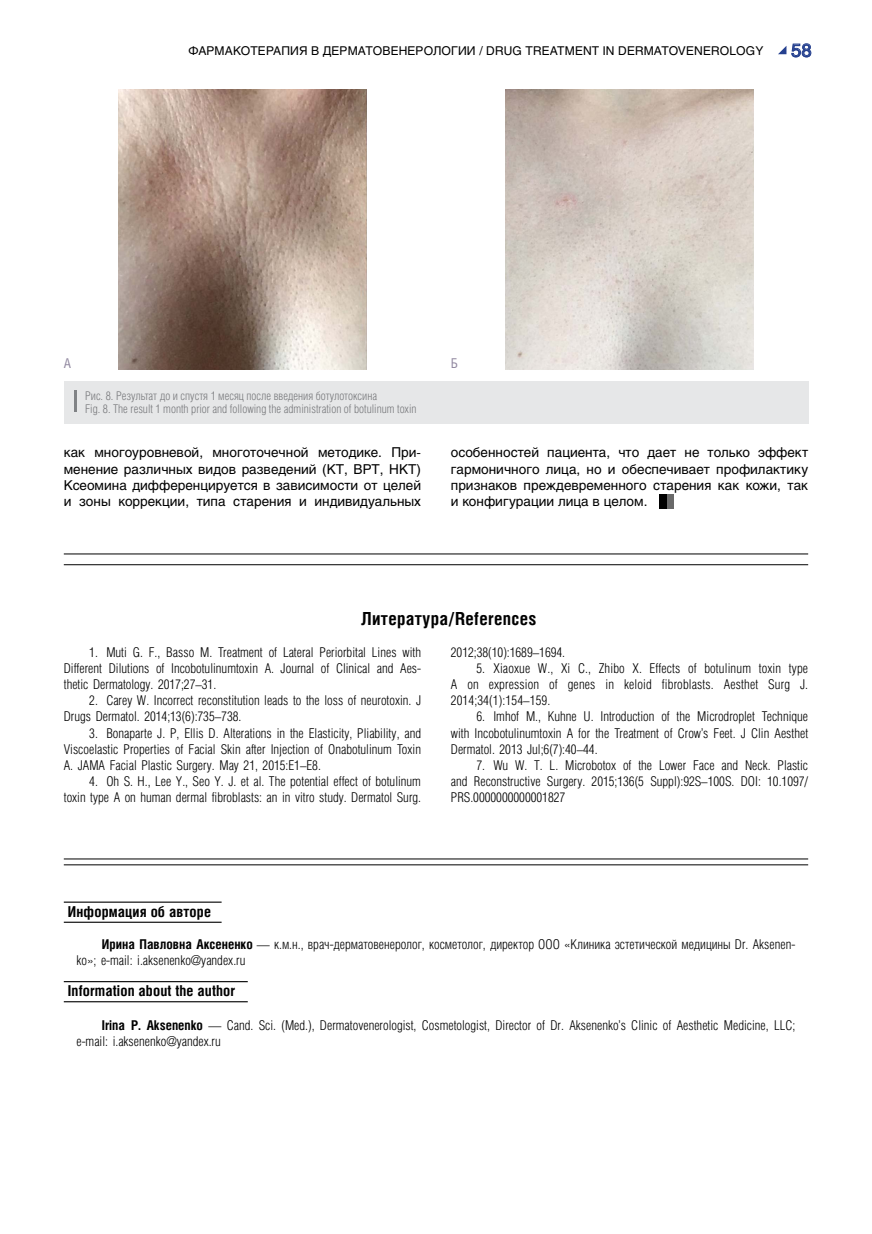
<style>
.page{position:relative;width:872px;height:1234px;background:#fff}
.page>*{position:absolute;margin:0;border:0;box-sizing:border-box;transform-origin:0 0}
.t1{font:700 18px "Helios Cond C";letter-spacing:.02em;color:#000}
.t2{font:18px "Helios C";color:#25408f}
.t3{font:700 15px "Helios Cond C";letter-spacing:.01em;color:#000}
.t4{font:13.5px/16.2px "Helios Cond Light C";color:#000;text-align:justify}
.t5{font:13.5px/16.2px "Helios C";color:#000;text-align:justify}
.t6{font:13.5px "Helios Cond C";color:#9188a0}
.t7{font:12px/13.5px "Helios Cond Light C";color:#797a7d}
.t8{font:12px "Helios C";letter-spacing:.01em;color:#000}
.s1{font-family:"Helios Cond C";font-weight:700}
</style>
<div class="page">
<svg style="left:778px;top:43px;width:33px;height:15px"></svg>
<hr style="left:64px;top:921px;width:158px;height:1px;background:#000">
<hr style="left:64px;top:901px;width:158px;height:1px;background:#000">
<hr style="left:64px;top:1000px;width:184px;height:2px;background:#000">
<hr style="left:64px;top:980px;width:184px;height:1px;background:#000">
<hr style="left:64px;top:858px;width:744px;height:1px;background:#000">
<hr style="left:64px;top:864px;width:744px;height:1px;background:#000">
<svg style="left:666px;top:494px;width:8px;height:15px"></svg>
<div style="left:659px;top:494px;width:7px;height:15px;background:#000"></div>
<hr style="left:64px;top:553px;width:744px;height:1px;background:#000">
<hr style="left:64px;top:564px;width:744px;height:1px;background:#000">
<img style="left:118px;top:89px;width:248px;height:281px">
<img style="left:506px;top:89px;width:247px;height:281px">
<div style="left:64px;top:381px;width:744px;height:42px;background:#e6e7e8"></div>
<hr style="left:74px;top:390px;width:3px;height:22px;background:#808285">
<p class="t8" style="left:188px;top:43px;width:576px">ФАРМАКОТЕРАПИЯ В ДЕРМАТОВЕНЕРОЛОГИИ / DRUG TREATMENT IN DERMATOVENEROLOGY</p>
<h1 class="t2" style="left:791px;top:39px;width:22px">58</h1>
<p class="t6" style="left:64px;top:355px;width:9px">А</p>
<p class="t6" style="left:451px;top:355px;width:9px">Б</p>
<p class="t7" style="left:85px;top:388px;width:333px">Рис. 8. Результат до и спустя 1 месяц после введения ботулотоксина<br>Fig. 8. The result 1 month prior and following the administration of botulinum toxin</p>
<p class="t5" style="left:64px;top:444px;width:359px">как многоуровневой, многоточечной методике. При&shy;менение различных видов разведений (КТ, ВРТ, НКТ)<br>Ксеомина дифференцируется в зависимости от целей и зоны коррекции, типа старения и индивидуальных</p>
<p class="t5" style="left:451px;top:444px;width:359px">особенностей пациента, что дает не только эффект гармоничного лица, но и обеспечивает профилактику признаков преждевременного старения как кожи, так и конфигурации лица в целом.</p>
<h1 class="t1" style="left:361px;top:607px;width:177px">Литература/References</h1>
<p class="t4" style="left:64px;top:643px;width:359px;text-indent:26px">1. Muti G. F., Basso M. Treatment of Lateral Periorbital Lines with Different Dilutions of Incobotulinumtoxin A. Journal of Clinical and Aes&shy;thetic Dermatology. 2017;27–31.</p>
<p class="t4" style="left:64px;top:692px;width:359px;text-indent:26px">2. Carey W. Incorrect reconstitution leads to the loss of neurotoxin. J<br>Drugs Dermatol. 2014;13(6):735–738.</p>
<p class="t4" style="left:64px;top:724px;width:359px;text-indent:26px">3. Bonaparte J. P, Ellis D. Alterations in the Elasticity, Pliability, and Viscoelastic Properties of Facial Skin after Injection of Onabotulinum Toxin A. JAMA Facial Plastic Surgery. May 21, 2015:E1–E8.</p>
<p class="t4" style="left:64px;top:773px;width:359px;text-align:right">4. Oh S. H., Lee Y., Seo Y. J. et al. The potential effect of botulinum<br>toxin type A on human dermal fibroblasts: an in vitro study. Dermatol Surg.</p>
<p class="t4" style="left:451px;top:643px;width:116px">2012;38(10):1689–1694.</p>
<p class="t4" style="left:451px;top:659px;width:359px;text-indent:26px">5. Xiaoxue W., Xi C., Zhibo X. Effects of botulinum toxin type A on expression of genes in keloid fibroblasts. Aesthet Surg J.<br>2014;34(1):154–159.</p>
<p class="t4" style="left:451px;top:708px;width:359px;text-indent:26px">6. Imhof M., Kuhne U. Introduction of the Microdroplet Technique with Incobotulinumtoxin A for the Treatment of Crow’s Feet. J Clin Aesthet Dermatol. 2013 Jul;6(7):40–44.</p>
<p class="t4" style="left:451px;top:757px;width:359px;text-indent:26px">7. Wu W. T. L. Microbotox of the Lower Face and Neck. Plastic and Reconstructive Surgery. 2015;136(5 Suppl):92S–100S. DOI: 10.1097/ PRS.0000000000001827</p>
<p class="t3" style="left:68px;top:902px;width:145px">Информация об авторе</p>
<p class="t4" style="left:76px;top:935px;width:720px;text-indent:26px"><span class="s1">Ирина Павловна Аксененко</span> — к.м.н., врач-дерматовенеролог, косметолог, директор ООО «Клиника эстетической медицины Dr. Aksenen&shy;ko»; e-mail: i.aksenenko@yandex.ru</p>
<p class="t3" style="left:68px;top:981px;width:169px">Information about the author</p>
<p class="t4" style="left:76px;top:1016px;width:720px;text-indent:26px"><span class="s1">Irina P. Aksenenko</span> — Cand. Sci. (Med.), Dermatovenerologist, Cosmetologist, Director of Dr. Aksenenko’s Clinic of Aesthetic Medicine, LLC; e-mail: i.aksenenko@yandex.ru</p>
</div>
